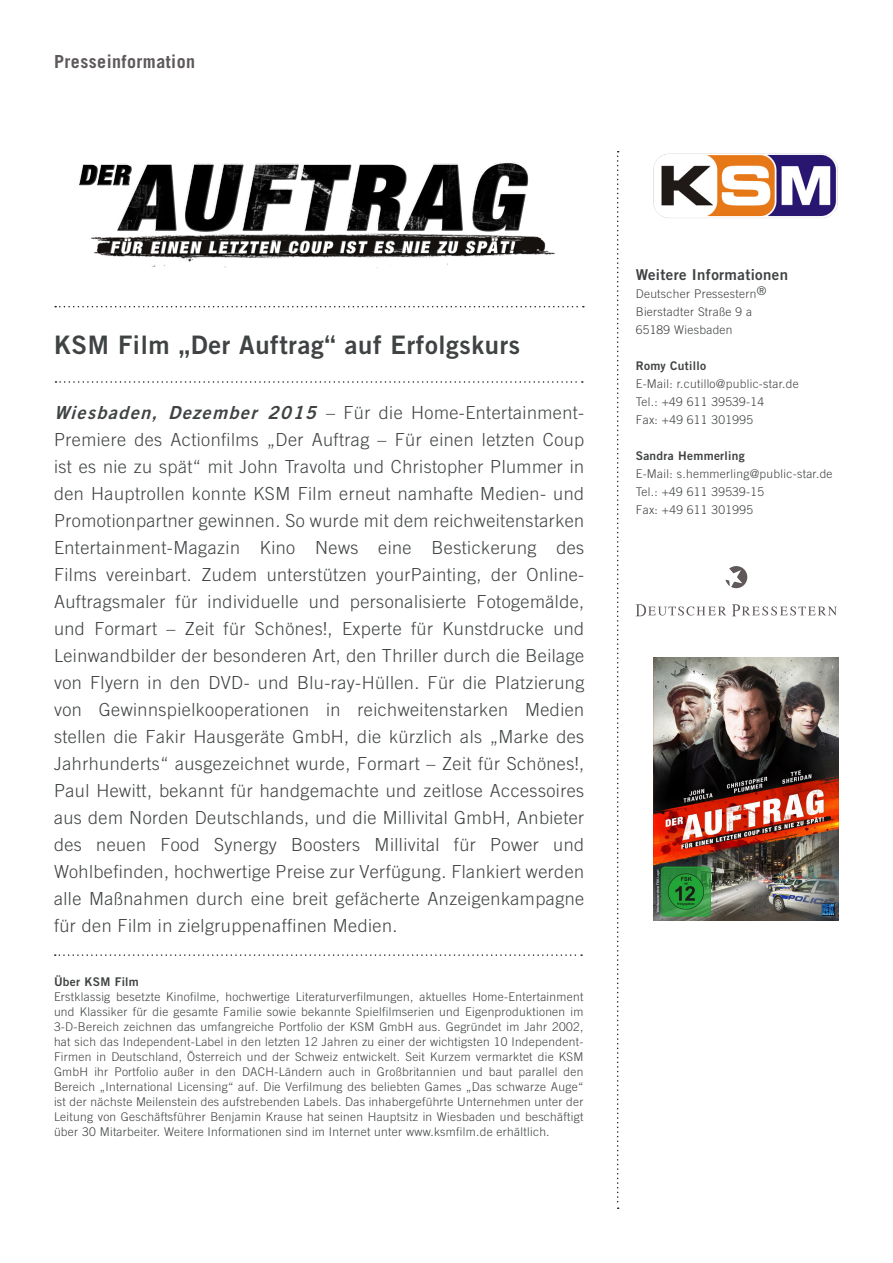
<style>
.page{position:relative;width:893px;height:1263px;background:#fff}
.page>*{position:absolute;margin:0;border:0;box-sizing:border-box;transform-origin:0 0}
.Liste{font:25.5px "Trade Gothic LT Bold Two";letter-spacing:.025em;color:#404344}
.t1{font:300 18px/27px "Trade Gothic LT";letter-spacing:.025em;color:#404344;text-align:justify}
.t2{font:700 18px "Trade Gothic LT";letter-spacing:.025em;color:#5e5a5a}
.t3{font:15px "Trade Gothic LT Bold Two";letter-spacing:.025em;color:#404344}
.t4{font:300 12px/15px "Trade Gothic LT";letter-spacing:.025em;color:#404344}
.t5{font:12px "Trade Gothic LT Bold Two";letter-spacing:.025em;color:#404344}
.s1{font-family:"Trade Gothic LT Bold Two";font-weight:400;font-style:italic}
.s2{font-family:"Trade Gothic LT Bold Two";font-weight:400}
</style>
<div class="page">
<img style="left:653px;top:153px;width:185px;height:65px">
<svg style="left:55px;top:306px;width:529px;height:1px"></svg>
<svg style="left:55px;top:381px;width:528px;height:2px"></svg>
<svg style="left:617px;top:151px;width:2px;height:1058px"></svg>
<img style="left:79px;top:162px;width:477px;height:106px">
<svg style="left:55px;top:954px;width:527px;height:2px"></svg>
<svg style="left:725px;top:566px;width:22px;height:22px"></svg>
<svg style="left:636px;top:604px;width:90px;height:12px"></svg>
<svg style="left:732px;top:604px;width:105px;height:12px"></svg>
<img style="left:653px;top:657px;width:186px;height:264px">
<p class="t2" style="left:54px;top:50px;width:143px">Presseinformation</p>
<p class="Liste" style="left:54px;top:330px;width:468px">KSM Film „Der Auftrag“ auf Erfolgskurs</p>
<p class="t1" style="left:54px;top:398px;width:532px"><span class="s1">Wiesbaden, Dezember 2015</span> – Für die Home-Entertainment-Premiere des Actionfilms „Der Auftrag – Für einen letzten Coup ist es nie zu spät“ mit John Travolta und Christopher Plummer in den Hauptrollen konnte KSM Film erneut namhafte Medien- und Promotionpartner gewinnen. So wurde mit dem reichweitenstarken Entertainment-Magazin Kino News eine Bestickerung des Films vereinbart. Zudem unterstützen yourPainting, der Online-Auftragsmaler für individuelle und personalisierte Fotogemälde, und Formart – Zeit für Schönes!, Experte für Kunstdrucke und Leinwandbilder der besonderen Art, den Thriller durch die Beilage von Flyern in den DVD- und Blu-ray-Hüllen. Für die Platzierung von Gewinnspielkooperationen in reichweitenstarken Medien stellen die Fakir Hausgeräte GmbH, die kürzlich als „Marke des Jahrhunderts“ ausgezeichnet wurde, Formart – Zeit für Schönes!, Paul Hewitt, bekannt für handgemachte und zeitlose Accessoires aus dem Norden Deutschlands, und die Millivital GmbH, Anbieter des neuen Food Synergy Boosters Millivital für Power und Wohlbefinden, hochwertige Preise zur Verfügung. Flankiert werden alle Maßnahmen durch eine breit gefächerte Anzeigenkampagne für den Film in zielgruppenaffinen Medien.</p>
<p class="t5" style="left:54px;top:975px;width:86px">Über KSM Film</p>
<p class="t4" style="left:54px;top:989px;width:531px;text-align:justify">Erstklassig besetzte Kinofilme, hochwertige Literaturverfilmungen, aktuelles Home-Entertainment und Klassiker für die gesamte Familie sowie bekannte Spielfilmserien und Eigenproduktionen im 3-D-Bereich zeichnen das umfangreiche Portfolio der KSM GmbH aus. Gegründet im Jahr 2002, hat sich das Independent-Label in den letzten 12 Jahren zu einer der wichtigsten 10 Independent-Firmen in Deutschland, Österreich und der Schweiz entwickelt. Seit Kurzem vermarktet die KSM GmbH ihr Portfolio außer in den DACH-Ländern auch in Großbritannien und baut parallel den Bereich „International Licensing“ auf. Die Verfilmung des beliebten Games „Das schwarze Auge“ ist der nächste Meilenstein des aufstrebenden Labels. Das inhabergeführte Unternehmen unter der Leitung von Geschäftsführer Benjamin Krause hat seinen Hauptsitz in Wiesbaden und beschäftigt über 30 Mitarbeiter. Weitere Informationen sind im Internet unter www.ksmfilm.de erhältlich.</p>
<p class="t3" style="left:636px;top:265px;width:154px">Weitere Informationen</p>
<p class="t4" style="left:636px;top:286px;width:132px">Deutscher Pressestern®</p>
<p class="t4" style="left:636px;top:303px;width:118px;line-height:18px">Bierstadter Straße 9 a<br>65189 Wiesbaden</p>
<p class="t4" style="left:636px;top:357px;width:165px;line-height:18px"><span class="s2">Romy Cutillo<br></span>E-Mail: r.cutillo@public-star.de</p>
<p class="t4" style="left:636px;top:393px;width:130px;line-height:18px">Tel.: +49 611 39539-14<br>Fax: +49 611 301995</p>
<p class="t4" style="left:636px;top:447px;width:198px;line-height:18px"><span class="s2">Sandra Hemmerling<br></span>E-Mail: s.hemmerling@public-star.de</p>
<p class="t4" style="left:636px;top:483px;width:130px;line-height:18px">Tel.: +49 611 39539-15<br>Fax: +49 611 301995</p>
</div>
